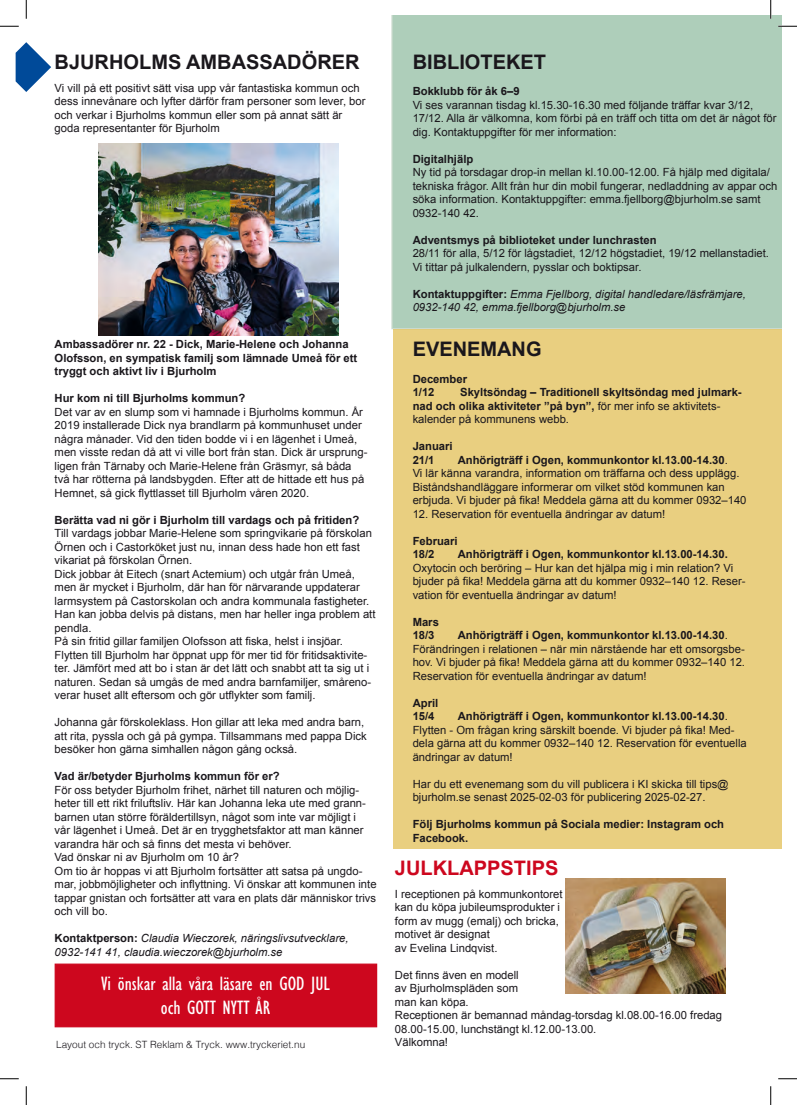
<style>
.page{position:relative;width:797px;height:1105px;background:#fff}
.page>*{position:absolute;margin:0;border:0;box-sizing:border-box;transform-origin:0 0}
.t1{font:condensed 20px "Gill Sans Std";color:#fff}
.t2{font:700 20px "Arial";color:#1a171c}
.t3{font:700 20px "Arial";color:#cd071e}
.t4{font:11.25px/13.5px "Arial";color:#1a171c}
.t5{font:700 11.25px/13.5px "Arial";color:#1a171c}
.t6{font:italic 11.25px/13.5px "Arial";color:#1a171c}
.t7{font:300 10px "Helvetica";color:#1a171c}
.s1{font-weight:700;font-style:normal}
.s2{font-weight:400}
.s3{font-weight:700}
</style>
<div class="page">
<div style="left:55px;top:963px;width:322px;height:64px;background:#cd071e;border:1px solid #cd071e"></div>
<img style="left:565px;top:878px;width:160px;height:116px">
<div style="left:391px;top:16px;width:390px;height:313px;background:#aeceba"></div>
<div style="left:392px;top:329px;width:389px;height:520px;background:#e9cf80"></div>
<img style="left:98px;top:144px;width:240px;height:192px">
<svg style="left:16px;top:42px;width:35px;height:50px"></svg>
<svg style="left:0;top:25px;width:19px;height:2px"></svg>
<svg style="left:778px;top:25px;width:19px;height:2px"></svg>
<svg style="left:0;top:1078px;width:19px;height:1px"></svg>
<svg style="left:778px;top:1078px;width:19px;height:1px"></svg>
<svg style="left:25px;top:0;width:2px;height:19px"></svg>
<svg style="left:25px;top:1086px;width:2px;height:19px"></svg>
<svg style="left:770px;top:0;width:1px;height:19px"></svg>
<svg style="left:770px;top:1086px;width:1px;height:19px"></svg>
<p class="t2" style="left:55px;top:49px;width:306px">BJURHOLMS AMBASSADÖRER</p>
<p class="t4" style="left:55px;top:81px;width:312px">Vi vill på ett positivt sätt visa upp vår fantastiska kommun och dess innevånare och lyfter därför fram personer som lever, bor och verkar i Bjurholms kommun eller som på annat sätt är</p>
<p class="t4" style="left:55px;top:122px;width:167px">goda representanter för Bjurholm</p>
<p class="t5" style="left:55px;top:338px;width:304px">Ambassadörer nr. 22 - Dick, Marie-Helene och Johanna<br>Olofsson, en sympatisk familj som lämnade Umeå för ett tryggt och aktivt liv i Bjurholm</p>
<p class="t5" style="left:55px;top:392px;width:192px">Hur kom ni till Bjurholms kommun?</p>
<p class="t4" style="left:55px;top:405px;width:314px">Det var av en slump som vi hamnade i Bjurholms kommun. År 2019 installerade Dick nya brandlarm på kommunhuset under några månader. Vid den tiden bodde vi i en lägenhet i Umeå, men visste redan då att vi ville bort från stan. Dick är ursprung&shy;ligen från Tärnaby och Marie-Helene från Gräsmyr, så båda två har rötterna på landsbygden. Efter att de hittade ett hus på Hemnet, så gick flyttlasset till Bjurholm våren 2020.</p>
<p class="t5" style="left:55px;top:513px;width:306px">Berätta vad ni gör i Bjurholm till vardags och på fritiden?</p>
<p class="t4" style="left:55px;top:527px;width:319px">Till vardags jobbar Marie-Helene som springvikarie på förskolan<br>Örnen och i Castorköket just nu, innan dess hade hon ett fast vikariat på förskolan Örnen.</p>
<p class="t4" style="left:55px;top:567px;width:322px">Dick jobbar åt Eitech (snart Actemium) och utgår från Umeå, men är mycket i Bjurholm, där han för närvarande uppdaterar larmsystem på Castorskolan och andra kommunala fastigheter.<br>Han kan jobba delvis på distans, men har heller inga problem att pendla.</p>
<p class="t4" style="left:55px;top:635px;width:318px">På sin fritid gillar familjen Olofsson att fiska, helst i insjöar.<br>Flytten till Bjurholm har öppnat upp för mer tid för fritidsaktivite&shy;ter. Jämfört med att bo i stan är det lätt och snabbt att ta sig ut i naturen. Sedan så umgås de med andra barnfamiljer, småreno&shy;verar huset allt eftersom och gör utflykter som familj.</p>
<p class="t4" style="left:55px;top:716px;width:313px">Johanna går förskoleklass. Hon gillar att leka med andra barn, att rita, pyssla och gå på gympa. Tillsammans med pappa Dick besöker hon gärna simhallen någon gång också.</p>
<p class="t5" style="left:55px;top:770px;width:227px">Vad är/betyder Bjurholms kommun för er?</p>
<p class="t4" style="left:55px;top:783px;width:313px">För oss betyder Bjurholm frihet, närhet till naturen och möjlig&shy;heter till ett rikt friluftsliv. Här kan Johanna leka ute med grann&shy;barnen utan större föräldertillsyn, något som inte var möjligt i vår lägenhet i Umeå. Det är en trygghetsfaktor att man känner varandra här och så finns det mesta vi behöver.</p>
<p class="t4" style="left:55px;top:851px;width:186px">Vad önskar ni av Bjurholm om 10 år?</p>
<p class="t4" style="left:55px;top:864px;width:323px">Om tio år hoppas vi att Bjurholm fortsätter att satsa på ungdo&shy;mar, jobbmöjligheter och inflyttning. Vi önskar att kommunen inte tappar gnistan och fortsätter att vara en plats där människor trivs och vill bo.</p>
<p class="t6" style="left:55px;top:932px;width:295px"><span class="s1">Kontaktperson:</span> Claudia Wieczorek, näringslivsutvecklare,<br>0932-141 41, claudia.wieczorek@bjurholm.se</p>
<p class="t1" style="left:101px;top:972px;width:230px">Vi önskar alla våra läsare en GOD JUL</p>
<p class="t1" style="left:161px;top:996px;width:110px">och GOTT NYTT ÅR</p>
<p class="t7" style="left:56px;top:1036px;width:250px">Layout och tryck. ST Reklam &amp; Tryck. www.tryckeriet.nu</p>
<p class="t2" style="left:412px;top:49px;width:135px">BIBLIOTEKET</p>
<p class="t5" style="left:412px;top:85px;width:108px">Bokklubb för åk 6–9</p>
<p class="t4" style="left:412px;top:98px;width:365px">Vi ses varannan tisdag kl.15.30-16.30 med följande träffar kvar 3/12,<br>17/12. Alla är välkomna, kom förbi på en träff och titta om det är något för dig. Kontaktuppgifter för mer information:</p>
<p class="t5" style="left:412px;top:152px;width:62px">Digitalhjälp</p>
<p class="t4" style="left:412px;top:166px;width:366px">Ny tid på torsdagar drop-in mellan kl.10.00-12.00. Få hjälp med digitala/ tekniska frågor. Allt från hur din mobil fungerar, nedladdning av appar och söka information. Kontaktuppgifter: emma.fjellborg@bjurholm.se samt 0932-140 42.</p>
<p class="t5" style="left:412px;top:233px;width:245px">Adventsmys på biblioteket under lunchrasten</p>
<p class="t4" style="left:412px;top:247px;width:358px">28/11 för alla, 5/12 för lågstadiet, 12/12 högstadiet, 19/12 mellanstadiet.<br>Vi tittar på julkalendern, pysslar och boktipsar.</p>
<p class="t6" style="left:412px;top:287px;width:335px"><span class="s1">Kontaktuppgifter:</span> Emma Fjellborg, digital handledare/läsfrämjare,</p>
<p class="t6" style="left:412px;top:301px;width:214px">0932-140 42, emma.fjellborg@bjurholm.se</p>
<p class="t2" style="left:412px;top:335px;width:130px">EVENEMANG</p>
<p class="t5" style="left:412px;top:372px;width:56px">December</p>
<p class="t5" style="left:412px;top:386px;width:23px">1/12</p>
<p class="t5" style="left:412px;top:386px;width:330px;text-indent:48px">Skyltsöndag – Traditionell skyltsöndag med julmark&shy;nad och olika aktiviteter ”på byn”, <span class="s2">för mer info se aktivitets-</span></p>
<p class="t4" style="left:412px;top:412px;width:158px">kalender på kommunens webb.</p>
<p class="t5" style="left:412px;top:440px;width:42px">Januari</p>
<p class="t5" style="left:412px;top:453px;width:23px">21/1</p>
<p class="t4" style="left:412px;top:453px;width:335px;text-indent:45px"><span class="s3">Anhörigträff i Ogen, kommunkontor kl.13.00-14.30</span>.<br>Vi lär känna varandra, information om träffarna och dess upplägg.<br>Biståndshandläggare informerar om vilket stöd kommunen kan erbjuda. Vi bjuder på fika! Meddela gärna att du kommer 0932–140</p>
<p class="t4" style="left:412px;top:507px;width:254px">12. Reservation för eventuella ändringar av datum!</p>
<p class="t5" style="left:412px;top:534px;width:47px">Februari</p>
<p class="t5" style="left:412px;top:548px;width:23px">18/2</p>
<p class="t4" style="left:412px;top:547px;width:334px;text-indent:45px"><span class="s3">Anhörigträff i Ogen, kommunkontor kl.13.00-14.30.<br></span>Oxytocin och beröring – Hur kan det hjälpa mig i min relation? Vi bjuder på fika! Meddela gärna att du kommer 0932–140 12. Reser&shy;vation för eventuella ändringar av datum!</p>
<p class="t5" style="left:412px;top:615px;width:28px">Mars</p>
<p class="t5" style="left:412px;top:629px;width:23px">18/3</p>
<p class="t4" style="left:412px;top:628px;width:334px;text-indent:45px"><span class="s3">Anhörigträff i Ogen, kommunkontor kl.13.00-14.30</span>.<br>Förändringen i relationen – när min närstående har ett omsorgsbe&shy;hov. Vi bjuder på fika! Meddela gärna att du kommer 0932–140 12.<br>Reservation för eventuella ändringar av datum!</p>
<p class="t5" style="left:412px;top:696px;width:27px">April</p>
<p class="t5" style="left:412px;top:710px;width:23px">15/4</p>
<p class="t4" style="left:412px;top:709px;width:335px;text-indent:45px"><span class="s3">Anhörigträff i Ogen, kommunkontor kl.13.00-14.30</span>.<br>Flytten - Om frågan kring särskilt boende. Vi bjuder på fika! Med&shy;dela gärna att du kommer 0932–140 12. Reservation för eventuella ändringar av datum!</p>
<p class="t4" style="left:412px;top:777px;width:317px">Har du ett evenemang som du vill publicera i KI skicka till tips@ bjurholm.se senast 2025-02-03 för publicering 2025-02-27.</p>
<p class="t5" style="left:412px;top:818px;width:313px">Följ Bjurholms kommun på Sociala medier: Instagram och</p>
<p class="t5" style="left:412px;top:831px;width:57px">Facebook.</p>
<p class="t3" style="left:395px;top:855px;width:165px">JULKLAPPSTIPS</p>
<p class="t4" style="left:395px;top:887px;width:169px">I receptionen på kommunkontoret</p>
<p class="t4" style="left:395px;top:901px;width:167px">kan du köpa jubileumsprodukter i</p>
<p class="t4" style="left:395px;top:914px;width:165px">form av mugg (emalj) och bricka,</p>
<p class="t4" style="left:395px;top:928px;width:97px">motivet är designat</p>
<p class="t4" style="left:395px;top:941px;width:104px">av Evelina Lindqvist.</p>
<p class="t4" style="left:395px;top:968px;width:125px">Det finns även en modell</p>
<p class="t4" style="left:395px;top:982px;width:125px">av Bjurholmspläden som</p>
<p class="t4" style="left:395px;top:995px;width:75px">man kan köpa.</p>
<p class="t4" style="left:395px;top:1009px;width:329px">Receptionen är bemannad måndag-torsdag kl.08.00-16.00 fredag<br>08.00-15.00, lunchstängt kl.12.00-13.00.</p>
<p class="t4" style="left:395px;top:1036px;width:55px">Välkomna!</p>
</div>
